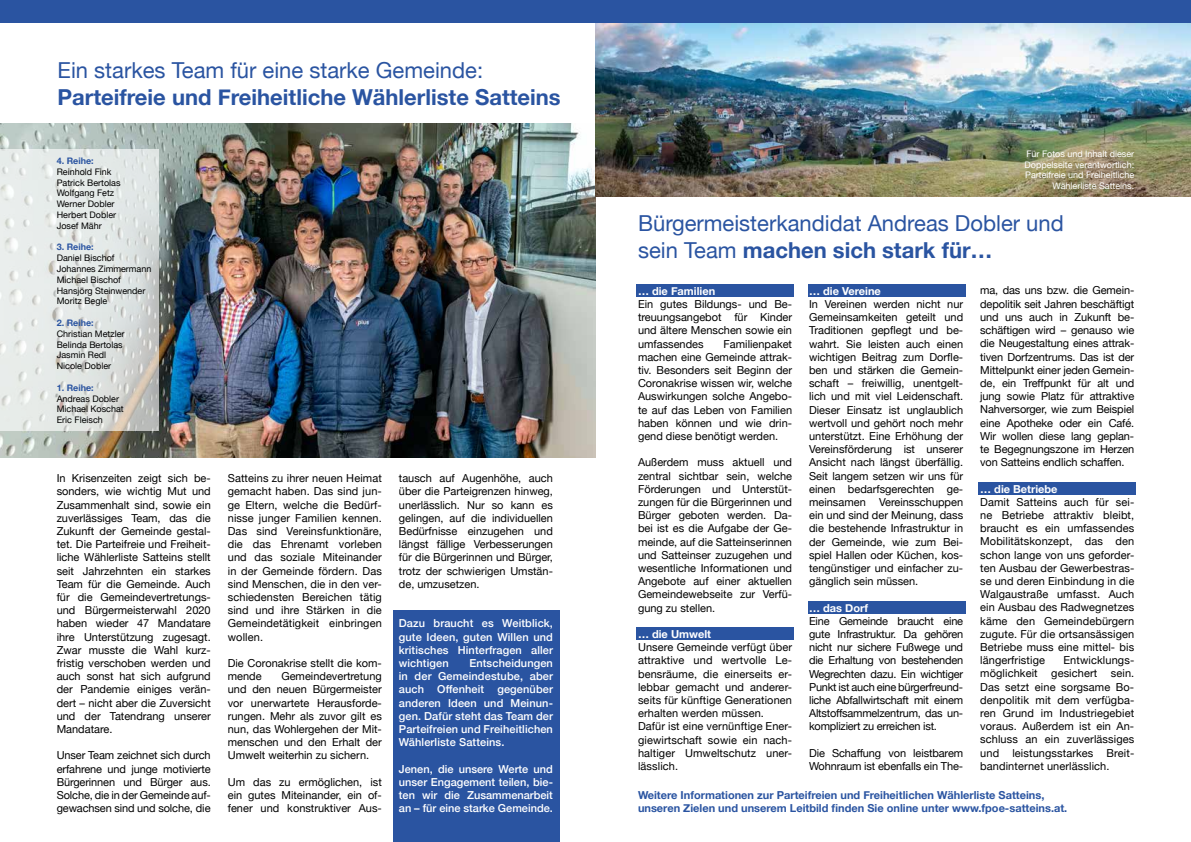
<style>
.page{position:relative;width:1191px;height:842px;background:#fff}
.page>*{position:absolute;margin:0;border:0;box-sizing:border-box;transform-origin:0 0}
.t1{font:22px/26.4px "Helvetica Neue";color:#2a54a1}
.t2{font:700 22px "Helvetica Neue";color:#2a54a1}
.t3{font:11px/13.2px "Helvetica Neue";color:#000;text-align:justify}
.t4{font:500 11px/13.2px "Helvetica Neue";letter-spacing:.01em;color:#fff;text-align:justify}
.t5{font:700 11px/13.2px "Helvetica Neue";color:#2a54a1}
.t6{font:700 11px "Helvetica Neue";color:#fff}
.t7{font:9px/10.8px "Helvetica Neue";color:#000}
.t8{font:9px/10.8px "Helvetica Neue";color:#fff;text-align:right}
.t9{font:700 9px "Helvetica Neue";color:#2a54a1}
.s1{font-weight:700}
</style>
<div class="page">
<div style="left:636px;top:627px;width:158px;height:13px;background:#2a54a1"></div>
<div style="left:636px;top:284px;width:158px;height:13px;background:#2a54a1"></div>
<div style="left:393px;top:610px;width:166px;height:232px;background:#2a54a1"></div>
<img style="left:0;top:123px;width:595px;height:334px">
<div style="left:0;top:0;width:1191px;height:23px;background:#2a54a1"></div>
<svg style="left:0;top:149px;width:159px;height:282px;background:#dfe3e1"></svg>
<img style="left:595px;top:23px;width:596px;height:173px">
<div style="left:978px;top:482px;width:158px;height:13px;background:#2a54a1"></div>
<div style="left:808px;top:601px;width:157px;height:13px;background:#2a54a1"></div>
<div style="left:808px;top:284px;width:157px;height:13px;background:#2a54a1"></div>
<h1 class="t1" style="left:58px;top:58px;width:427px">Ein starkes Team für eine starke Gemeinde:</h1>
<h1 class="t2" style="left:58px;top:79px;width:504px">Parteifreie und Freiheitliche Wählerliste Satteins</h1>
<p class="t9" style="left:57px;top:154px;width:38px">4. Reihe:</p>
<p class="t7" style="left:57px;top:167px;width:65px">Reinhold Fink<br>Patrick Bertolas<br>Wolfgang Fetz<br>Werner Dobler<br>Herbert Dobler<br>Josef Mähr</p>
<p class="t9" style="left:57px;top:240px;width:38px">3. Reihe:</p>
<p class="t7" style="left:57px;top:253px;width:96px">Daniel Bischof<br>Johannes Zimmermann<br>Michael Bischof<br>Hansjörg Steinwender<br>Moritz Begle</p>
<p class="t9" style="left:57px;top:316px;width:38px">2. Reihe:</p>
<p class="t7" style="left:57px;top:329px;width:69px">Christian Metzler<br>Belinda Bertolas<br>Jasmin Redl<br>Nicole Dobler</p>
<p class="t9" style="left:57px;top:381px;width:38px">1. Reihe:</p>
<p class="t7" style="left:57px;top:393px;width:69px">Andreas Dobler<br>Michael Koschat<br>Eric Fleisch</p>
<p class="t3" style="left:57px;top:472px;width:156px">In Krisenzeiten zeigt sich be&shy;sonders, wie wichtig Mut und Zusammenhalt sind, sowie ein zuverlässiges Team, das die Zukunft der Gemeinde gestal&shy;tet. Die Parteifreie und Freiheit&shy;liche Wählerliste Satteins stellt seit Jahrzehnten ein starkes Team für die Gemeinde. Auch für die Gemeindevertretungs&shy;und Bürgermeisterwahl 2020 haben wieder 47 Mandatare ihre Unterstützung zugesagt.<br>Zwar musste die Wahl kurz&shy;fristig verschoben werden und auch sonst hat sich aufgrund der Pandemie einiges verän&shy;dert – nicht aber die Zuversicht und der Tatendrang unserer Mandatare.</p>
<p class="t3" style="left:57px;top:749px;width:156px">Unser Team zeichnet sich durch erfahrene und junge motivierte Bürgerinnen und Bürger aus.<br>Solche, die in der Gemeinde auf&shy;gewachsen sind und solche, die</p>
<p class="t3" style="left:228px;top:472px;width:156px">Satteins zu ihrer neuen Heimat gemacht haben. Das sind jun&shy;ge Eltern, welche die Bedürf&shy;nisse junger Familien kennen.<br>Das sind Vereinsfunktionäre, die das Ehrenamt vorleben und das soziale Miteinander in der Gemeinde fördern. Das sind Menschen, die in den ver&shy;schiedensten Bereichen tätig sind und ihre Stärken in die Gemeindetätigkeit einbringen wollen.</p>
<p class="t3" style="left:228px;top:657px;width:156px">Die Coronakrise stellt die kom&shy;mende</p>
<p class="t3" style="left:228px;top:670px;width:156px;text-indent:54px">Gemeindevertretung und den neuen Bürgermeister vor unerwartete Herausforde&shy;rungen. Mehr als zuvor gilt es nun, das Wohlergehen der Mit&shy;menschen und den Erhalt der Umwelt weiterhin zu sichern.</p>
<p class="t3" style="left:228px;top:776px;width:156px">Um das zu ermöglichen, ist ein gutes Miteinander, ein of&shy;fener und konstruktiver Aus-</p>
<p class="t3" style="left:399px;top:472px;width:156px">tausch auf Augenhöhe, auch über die Parteigrenzen hinweg, unerlässlich. Nur so kann es gelingen, auf die individuellen Bedürfnisse einzugehen und längst fällige Verbesserungen für die Bürgerinnen und Bürger, trotz der schwierigen Umstän&shy;de, umzusetzen.</p>
<p class="t4" style="left:399px;top:616px;width:156px">Dazu braucht es Weitblick, gute Ideen, guten Willen und kritisches Hinterfragen aller wichtigen</p>
<p class="t4" style="left:399px;top:655px;width:156px;text-indent:70px">Entscheidungen in der Gemeindestube, aber auch Offenheit gegenüber anderen Ideen und Meinun&shy;gen. Dafür steht das Team der Parteifreien und Freiheitlichen Wählerliste Satteins.</p>
<p class="t4" style="left:399px;top:761px;width:156px">Jenen, die unsere Werte und unser Engagement teilen, bie&shy;ten wir die Zusammenarbeit an – für eine starke Gemeinde.</p>
<p class="t8" style="left:1024px;top:149px;width:111px">Für Fotos und Inhalt dieser<br>Doppelseite verantwortlich:<br>Parteifreie und Freiheitliche<br>Wählerliste Satteins.</p>
<h1 class="t1" style="left:638px;top:211px;width:427px">Bürgermeisterkandidat Andreas Dobler und sein Team <span class="s1">machen sich stark für…</span></h1>
<p class="t6" style="left:638px;top:282px;width:79px">… die Familien</p>
<p class="t3" style="left:638px;top:298px;width:156px">Ein gutes Bildungs- und Be&shy;treuungsangebot für Kinder und ältere Menschen sowie ein umfassendes</p>
<p class="t3" style="left:638px;top:338px;width:156px;text-indent:86px">Familienpaket machen eine Gemeinde attrak&shy;tiv. Besonders seit Beginn der Coronakrise wissen wir, welche Auswirkungen solche Angebo&shy;te auf das Leben von Familien haben können und wie drin&shy;gend diese benötigt werden.</p>
<p class="t3" style="left:638px;top:456px;width:156px">Außerdem muss aktuell und zentral sichtbar sein, welche Förderungen und Unterstüt&shy;zungen für die Bürgerinnen und Bürger geboten werden. Da&shy;bei ist es die Aufgabe der Ge&shy;meinde, auf die Satteinserinnen und Satteinser zuzugehen und wesentliche Informationen und Angebote auf einer aktuellen Gemeindewebseite zur Verfü&shy;gung zu stellen.</p>
<p class="t6" style="left:638px;top:625px;width:75px">… die Umwelt</p>
<p class="t3" style="left:638px;top:641px;width:156px;text-align:left">Unsere Gemeinde verfügt über attraktive und wertvolle Le&shy;bensräume, die einerseits er&shy;lebbar gemacht und anderer&shy;seits für künftige Generationen erhalten werden müssen.<br>Dafür ist eine vernünftige Ener&shy;giewirtschaft sowie ein nach&shy;haltiger Umweltschutz uner&shy;lässlich.</p>
<p class="t6" style="left:809px;top:282px;width:73px">… die Vereine</p>
<p class="t3" style="left:809px;top:298px;width:156px">In Vereinen werden nicht nur Gemeinsamkeiten geteilt und Traditionen gepflegt und be&shy;wahrt. Sie leisten auch einen wichtigen Beitrag zum Dorfle&shy;ben und stärken die Gemein&shy;schaft – freiwillig, unentgelt&shy;lich und mit viel Leidenschaft.<br>Dieser Einsatz ist unglaublich wertvoll und gehört noch mehr unterstützt. Eine Erhöhung der Vereinsförderung ist unserer Ansicht nach längst überfällig.<br>Seit langem setzen wir uns für einen bedarfsgerechten ge&shy;meinsamen Vereinsschuppen ein und sind der Meinung, dass die bestehende Infrastruktur in der Gemeinde, wie zum Bei&shy;spiel Hallen oder Küchen, kos&shy;tengünstiger und einfacher zu&shy;gänglich sein müssen.</p>
<p class="t6" style="left:809px;top:599px;width:60px">… das Dorf</p>
<p class="t3" style="left:809px;top:615px;width:156px">Eine Gemeinde braucht eine gute Infrastruktur. Da gehören nicht nur sichere Fußwege und die Erhaltung von bestehenden Wegrechten dazu. Ein wichtiger Punkt ist auch eine bürgerfreund&shy;liche Abfallwirtschaft mit einem Altstoffsammelzentrum, das un&shy;kompliziert zu erreichen ist.</p>
<p class="t3" style="left:809px;top:747px;width:156px">Die Schaffung von leistbarem<br>Wohnraum ist ebenfalls ein The-</p>
<p class="t3" style="left:980px;top:285px;width:156px">ma, das uns bzw. die Gemein&shy;depolitik seit Jahren beschäftigt und uns auch in Zukunft be&shy;schäftigen wird – genauso wie die Neugestaltung eines attrak&shy;tiven Dorfzentrums. Das ist der Mittelpunkt einer jeden Gemein&shy;de, ein Treffpunkt für alt und jung sowie Platz für attraktive Nahversorger, wie zum Beispiel eine Apotheke oder ein Café.<br>Wir wollen diese lang geplan&shy;te Begegnungszone im Herzen von Satteins endlich schaffen.</p>
<p class="t6" style="left:980px;top:480px;width:79px">… die Betriebe</p>
<p class="t3" style="left:980px;top:496px;width:156px">Damit Satteins auch für sei&shy;ne Betriebe attraktiv bleibt, braucht es ein umfassendes Mobilitätskonzept, das den schon lange von uns geforder&shy;ten Ausbau der Gewerbestras&shy;se und deren Einbindung in die Walgaustraße umfasst. Auch ein Ausbau des Radwegnetzes käme den Gemeindebürgern zugute. Für die ortsansässigen Betriebe muss eine mittel- bis längerfristige</p>
<p class="t3" style="left:980px;top:654px;width:156px;text-indent:83px">Entwicklungs&shy;möglichkeit gesichert sein.<br>Das setzt eine sorgsame Bo&shy;denpolitik mit dem verfügba&shy;ren Grund im Industriegebiet voraus. Außerdem ist ein An&shy;schluss an ein zuverlässiges und leistungsstarkes Breit&shy;bandinternet unerlässlich.</p>
<p class="t5" style="left:638px;top:789px;width:431px">Weitere Informationen zur Parteifreien und Freiheitlichen Wählerliste Satteins, unseren Zielen und unserem Leitbild finden Sie online unter www.fpoe-satteins.at.</p>
</div>
